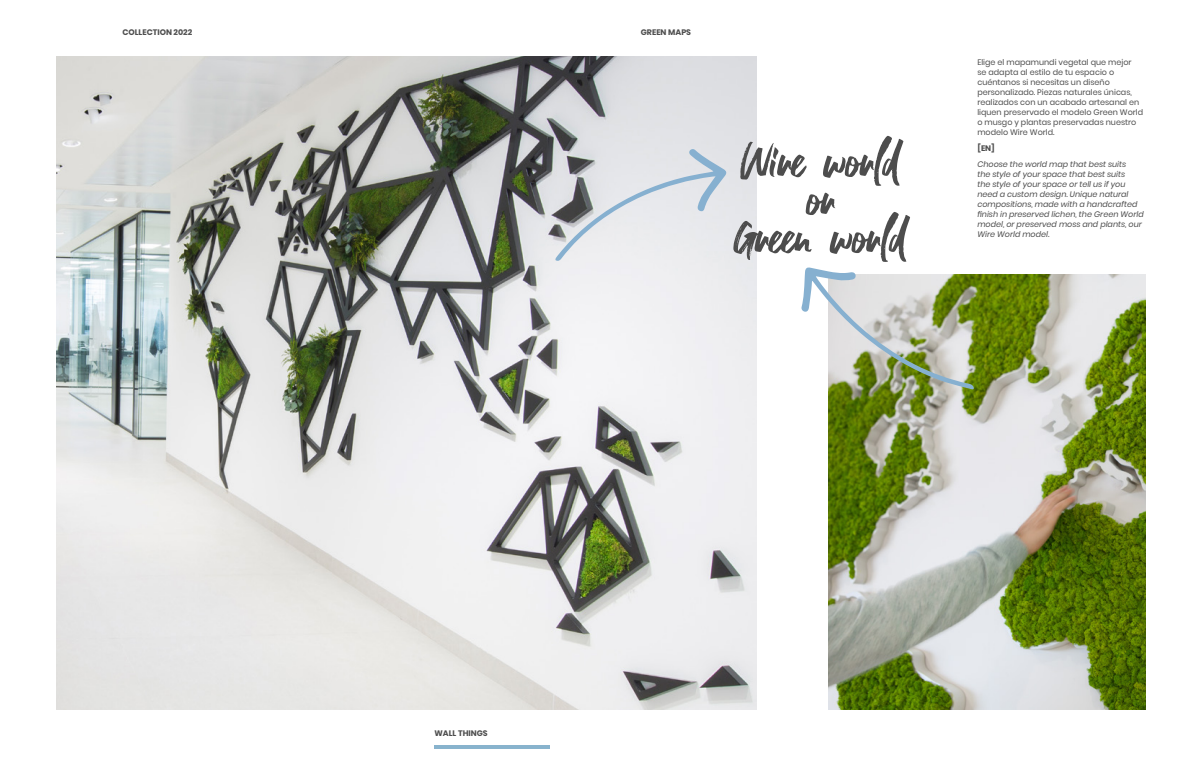
<style>
.page{position:relative;width:1191px;height:766px;background:#fff}
.page>*{position:absolute;margin:0;border:0;box-sizing:border-box;transform-origin:0 0}
.t1{font:50.4px/38px "Black Stone Alternative";color:#4d4d4d;text-align:center}
.t2{font:italic 8px/10px "Poppins";color:#4d4d4d}
.t3{font:8px/10px "Poppins";color:#4d4d4d}
.t4{font:700 8px "Poppins";color:#4d4d4d}
</style>
<div class="page">
<img style="left:57px;top:57px;width:699px;height:652px">
<img style="left:828px;top:274px;width:317px;height:435px">
<svg style="left:555px;top:149px;width:172px;height:112px;background:#d5d9de"></svg>
<hr style="left:434px;top:745px;width:116px;height:3px;background:#88b3cd">
<svg style="left:801px;top:267px;width:173px;height:122px"></svg>
<p class="t4" style="left:122px;top:28px;width:71px">COLLECTION 2022</p>
<p class="t4" style="left:641px;top:28px;width:52px">GREEN MAPS</p>
<h1 class="t1" style="left:734px;top:143px;width:173px">Wire world or<br>Green world</h1>
<p class="t3" style="left:977px;top:57px;width:167px">Elige el mapamundi vegetal que mejor<br>se adapta al estilo de tu espacio o cuéntanos si necesitas un diseño personalizado. Piezas naturales únicas, realizados con un acabado artesanal en liquen preservado el modelo Green World o musgo y plantas preservadas nuestro modelo Wire World.</p>
<p class="t4" style="left:977px;top:143px;width:19px">[EN]</p>
<p class="t2" style="left:977px;top:159px;width:168px">Choose the world map that best suits<br>the style of your space that best suits<br>the style of your space or tell us if you need a custom design. Unique natural compositions, made with a handcrafted finish in preserved lichen, the Green World model, or preserved moss and plants, our Wire World model.</p>
<p class="t4" style="left:434px;top:728px;width:55px">WALL THINGS</p>
</div>
